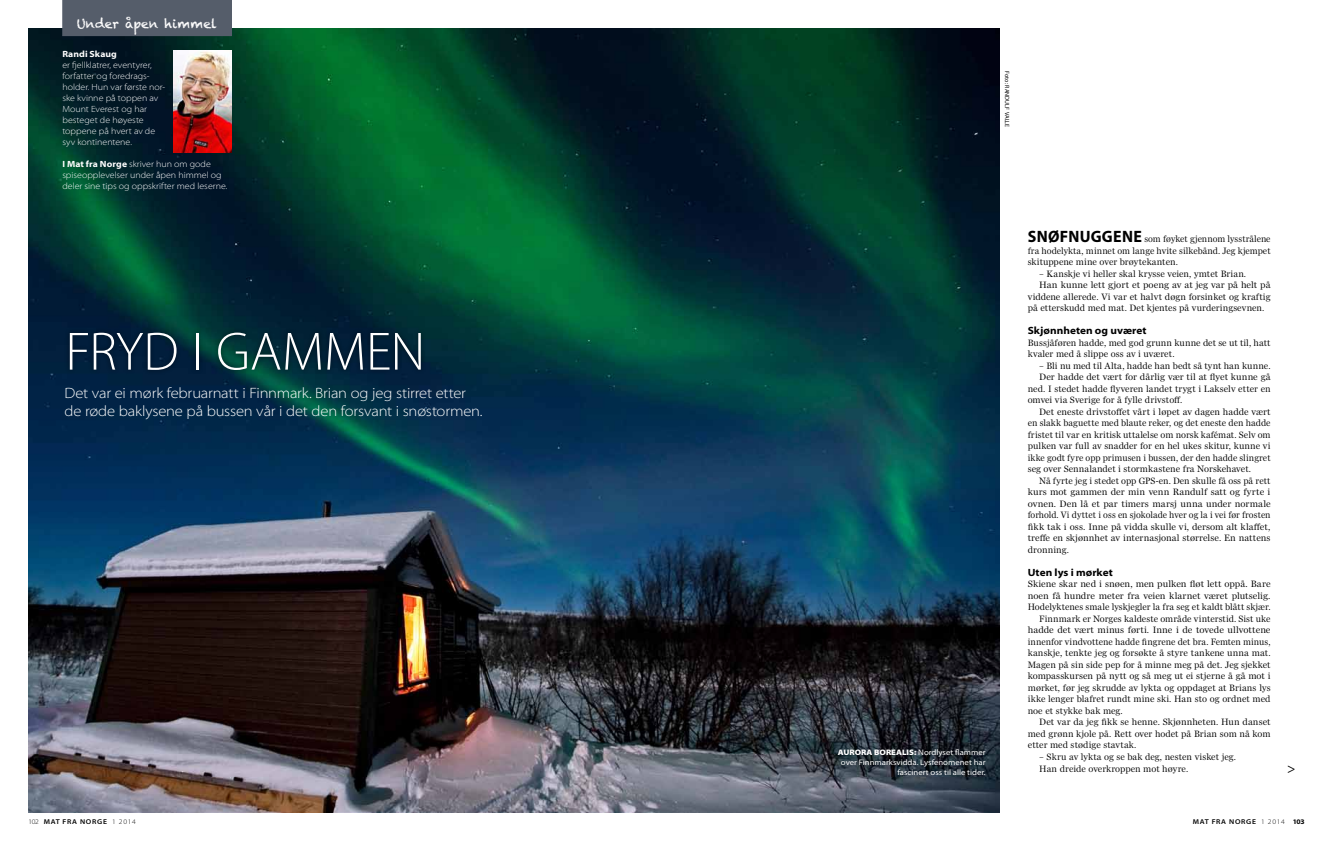
<style>
.page{position:relative;width:1333px;height:842px;background:#fff}
.page>*{position:absolute;margin:0;border:0;box-sizing:border-box;transform-origin:0 0}
.t1{font:300 54.4px "Myriad Pro";letter-spacing:-.005em;color:#fff}
.t2{font:300 semi-expanded 15px/18px "Myriad Pro";letter-spacing:-.015em;color:#fff}
.t3{font:14px "Myriad Pro";color:#000}
.t4{font:12.5px "Chalkduster Std";color:#fff}
.t5{font:700 semi-expanded 10.5px "Myriad Pro";letter-spacing:.005em;color:#000}
.t6{font:9.5px/11.5px "Miller Daily One";letter-spacing:.005em;color:#000}
.t7{font:9.5px "Miller Daily One";letter-spacing:.005em;color:#000;scale:.96 1}
.t8{font:300 semi-expanded 9px/11px "Myriad Pro";color:#fff}
.t9{font:700 semi-expanded 9px "Myriad Pro";letter-spacing:.01em;color:#fff}
.t10{font:semi-expanded 8px/10px "Myriad Pro";color:#fff;text-align:right}
.t11{font:600 semi-expanded 7px "Myriad Pro";letter-spacing:.1em;color:#000}
.t12{font:6px "Myriad Pro";letter-spacing:.015em;color:#000}
.s1{font-weight:700}
.s2{font-weight:900}
.s3{font-family:"Myriad Pro";font-weight:700;font-size:16.5px}
.s4{font-weight:300}
</style>
<div class="page">
<img style="left:28px;top:29px;width:971px;height:784px">
<img style="left:173px;top:50px;width:58px;height:103px">
<div style="left:65px;top:327px;width:361px;height:49px;background:#000;opacity:.5"></div>
<div style="left:62px;top:0;width:169px;height:36px;background:#555d6a"></div>
<h3 class="t4" style="left:77px;top:16px;width:142px">Under åpen himmel</h3>
<p class="t9" style="left:62px;top:49px;width:56px">Randi Skaug</p>
<p class="t8" style="left:62px;top:60px;width:104px">er fjellklatrer, eventyrer, forfatter og foredrags&shy;holder. Hun var første nor&shy;ske kvinne på toppen av<br>Mount Everest og har besteget de høyeste toppene på hvert av de syv kontinentene.</p>
<p class="t8" style="left:62px;top:159px;width:166px"><span class="s1">I Mat fra Norge</span> skriver hun om gode spiseopplevelser under åpen himmel og deler sine tips og oppskrifter med leserne.</p>
<h1 class="t1" style="left:65px;top:322px;width:361px">FRYD I GAMMEN</h1>
<h2 class="t2" style="left:64px;top:385px;width:419px">Det var ei mørk februarnatt i Finnmark. Brian og jeg stirret etter de røde baklysene på bussen vår i det den forsvant i snøstormen.</h2>
<p class="t12" style="left:1010px;top:71px;width:58px;rotate:90deg">Foto: RANDULF VALLE</p>
<p class="t10" style="left:837px;top:748px;width:149px"><span class="s2">AURORA BOREALIS:</span> Nordlyset flammer over Finnmarksvidda. Lysfenomenet har fascinert oss til alle tider.</p>
<p class="t6" style="left:1027px;top:233px;width:244px;text-align:justify"><span class="s3">SNØFNUGGENE</span> som føyket gjennom lysstrålene fra hodelykta, minnet om lange hvite silkebånd. Jeg kjempet skituppene mine over brøytekanten.</p>
<p class="t6" style="left:1039px;top:268px;width:208px">– Kanskje vi heller skal krysse veien, ymtet Brian.</p>
<p class="t6" style="left:1039px;top:279px;width:233px">Han kunne lett gjort et poeng av at jeg var på helt på</p>
<p class="t6" style="left:1027px;top:291px;width:244px">viddene allerede. Vi var et halvt døgn forsinket og kraftig</p>
<p class="t6" style="left:1027px;top:302px;width:238px">på etterskudd med mat. Det kjentes på vurderingsevnen.</p>
<p class="t5" style="left:1027px;top:325px;width:120px">Skjønnheten og uværet</p>
<p class="t6" style="left:1027px;top:337px;width:244px">Bussjåføren hadde, med god grunn kunne det se ut til, hatt kvaler med å slippe oss av i uværet.</p>
<p class="t6" style="left:1039px;top:360px;width:233px">– Bli nu med til Alta, hadde han bedt så tynt han kunne.</p>
<p class="t6" style="left:1039px;top:371px;width:233px">Der hadde det vært for dårlig vær til at flyet kunne gå</p>
<p class="t6" style="left:1027px;top:383px;width:244px">ned. I stedet hadde flyveren landet trygt i Lakselv etter en</p>
<p class="t6" style="left:1027px;top:394px;width:156px">omvei via Sverige for å fylle drivstoff.</p>
<p class="t6" style="left:1039px;top:406px;width:233px">Det eneste drivstoffet vårt i løpet av dagen hadde vært</p>
<p class="t6" style="left:1027px;top:417px;width:244px">en slakk baguette med blaute reker, og det eneste den hadde</p>
<p class="t6" style="left:1027px;top:429px;width:244px">fristet til var en kritisk uttalelse om norsk kafémat. Selv om</p>
<p class="t6" style="left:1027px;top:440px;width:244px">pulken var full av snadder for en hel ukes skitur, kunne vi</p>
<p class="t6" style="left:1027px;top:452px;width:244px">ikke godt fyre opp primusen i bussen, der den hadde slingret</p>
<p class="t6" style="left:1027px;top:463px;width:225px">seg over Sennalandet i stormkastene fra Norskehavet.</p>
<p class="t6" style="left:1039px;top:475px;width:233px">Nå fyrte jeg i stedet opp GPS-en. Den skulle få oss på rett</p>
<p class="t6" style="left:1027px;top:486px;width:244px">kurs mot gammen der min venn Randulf satt og fyrte i</p>
<p class="t6" style="left:1027px;top:498px;width:244px">ovnen. Den lå et par timers marsj unna under normale</p>
<p class="t7" style="left:1027px;top:509px;width:254px">forhold. Vi dyttet i oss en sjokolade hver og la i vei før frosten</p>
<p class="t6" style="left:1027px;top:521px;width:244px">fikk tak i oss. Inne på vidda skulle vi, dersom alt klaffet,</p>
<p class="t6" style="left:1027px;top:532px;width:244px">treffe en skjønnhet av internasjonal størrelse. En nattens</p>
<p class="t6" style="left:1027px;top:544px;width:43px">dronning.</p>
<p class="t5" style="left:1027px;top:566px;width:86px">Uten lys i mørket</p>
<p class="t6" style="left:1027px;top:578px;width:244px">Skiene skar ned i snøen, men pulken fløt lett oppå. Bare</p>
<p class="t6" style="left:1027px;top:590px;width:244px">noen få hundre meter fra veien klarnet været plutselig.</p>
<p class="t6" style="left:1027px;top:601px;width:244px">Hodelyktenes smale lyskjegler la fra seg et kaldt blått skjær.</p>
<p class="t6" style="left:1039px;top:613px;width:233px">Finnmark er Norges kaldeste område vinterstid. Sist uke</p>
<p class="t6" style="left:1027px;top:624px;width:244px">hadde det vært minus førti. Inne i de tovede ullvottene</p>
<p class="t6" style="left:1027px;top:636px;width:244px">innenfor vindvottene hadde fingrene det bra. Femten minus,</p>
<p class="t6" style="left:1027px;top:647px;width:244px">kanskje, tenkte jeg og forsøkte å styre tankene unna mat.</p>
<p class="t6" style="left:1027px;top:659px;width:244px">Magen på sin side pep for å minne meg på det. Jeg sjekket</p>
<p class="t6" style="left:1027px;top:670px;width:244px">kompasskursen på nytt og så meg ut ei stjerne å gå mot i</p>
<p class="t6" style="left:1027px;top:682px;width:244px">mørket, før jeg skrudde av lykta og oppdaget at Brians lys</p>
<p class="t6" style="left:1027px;top:693px;width:244px">ikke lenger blafret rundt mine ski. Han sto og ordnet med</p>
<p class="t6" style="left:1027px;top:705px;width:96px">noe et stykke bak meg.</p>
<p class="t6" style="left:1039px;top:716px;width:233px">Det var da jeg fikk se henne. Skjønnheten. Hun danset</p>
<p class="t6" style="left:1027px;top:728px;width:244px">med grønn kjole på. Rett over hodet på Brian som nå kom</p>
<p class="t6" style="left:1027px;top:739px;width:110px">etter med stødige stavtak.</p>
<p class="t6" style="left:1039px;top:751px;width:198px">– Skru av lykta og se bak deg, nesten visket jeg.<br>Han dreide overkroppen mot høyre.</p>
<h3 class="t3" style="left:1286px;top:761px;width:10px">&gt;</h3>
<p class="t11" style="left:28px;top:817px;width:109px"><span class="s4">102</span> MAT FRA NORGE <span class="s4">1 2014</span></p>
<p class="t11" style="left:1192px;top:817px;width:113px">MAT FRA NORGE <span class="s4">1 2014</span> <span class="s1">103</span></p>
</div>
